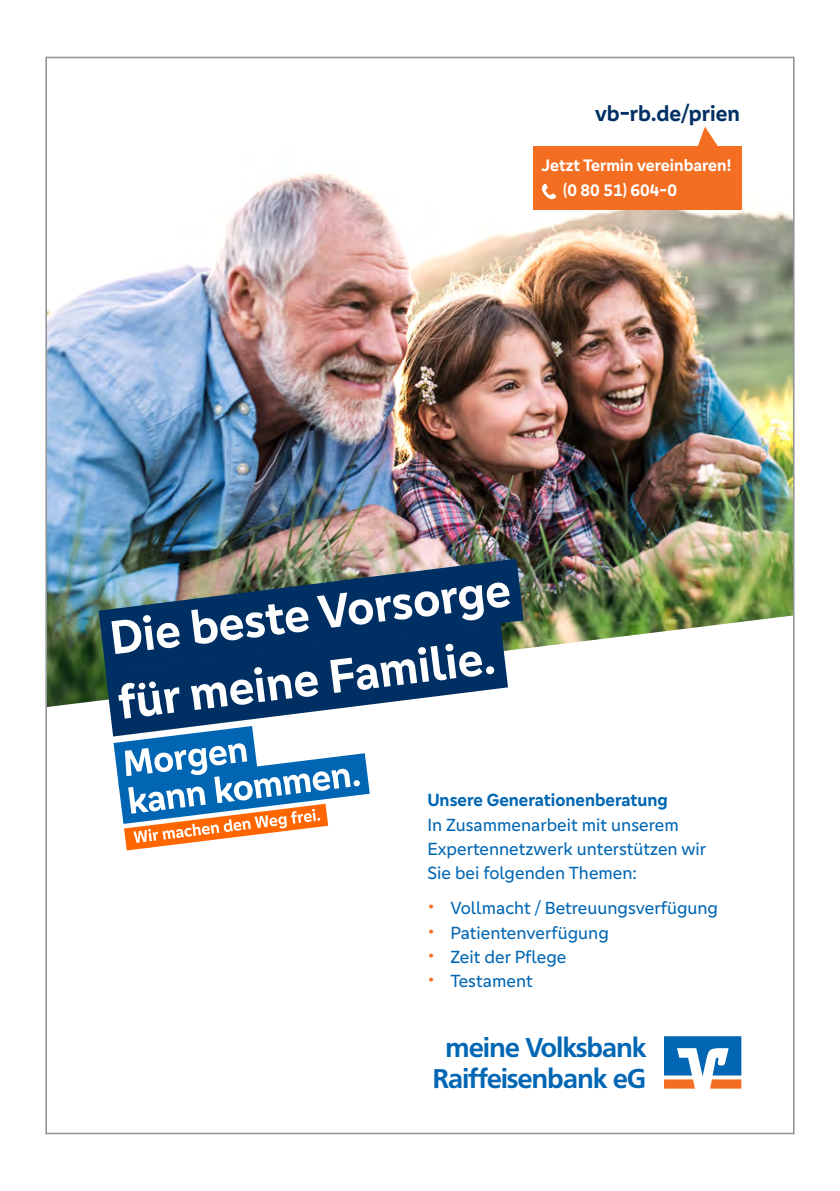
<style>
.page{position:relative;width:840px;height:1191px;background:#fff}
.page>*{position:absolute;margin:0;border:0;box-sizing:border-box;transform-origin:0 0}
.t1{font:700 49.2px/65.2px "Genos GFG";color:#fff}
.t2{font:700 26.8px/31px "Frutiger VR";letter-spacing:-.02em;color:#0166b3;text-align:center}
.t3{font:700 22.6px "Genos GFG";color:#003063}
.t4{font:18.2px/24.2px "Genos GFG";color:#0166b3}
.t5{font:700 17.2px/24.8px "Genos GFG";color:#fff}
.s1{font-weight:700}
.s2{font-size:22.2px;color:#f36e21}
</style>
<div class="page">
<img style="left:48px;top:146px;width:743px;height:561px">
<svg style="left:664px;top:1036px;width:77px;height:52px"></svg>
<svg style="left:105px;top:672px;width:402px;height:63px;fill:#003063"></svg>
<img style="left:99px;top:559px;width:424px;height:113px">
<div style="left:532px;top:146px;width:209px;height:64px;background:#f36e21"></div>
<svg style="left:698px;top:127px;width:20px;height:19px"></svg>
<svg style="left:542px;top:184px;width:14px;height:15px"></svg>
<svg style="left:113px;top:726px;width:256px;height:124px"></svg>
<p class="t3" style="left:594px;top:106px;width:146px">vb-rb.de/prien</p>
<p class="t5" style="left:562px;top:154px;width:170px;text-indent:-21px">Jetzt Termin vereinbaren! (0 80 51) 604-0</p>
<p class="t1" style="left:107px;top:610px;width:404px;rotate:-7deg">Die beste Vorsorge für meine Familie.</p>
<p class="t4" style="left:427px;top:790px;width:280px"><span class="s1">Unsere Generationenberatung<br></span>In Zusammenarbeit mit unserem<br>Expertennetzwerk unterstützen wir<br>Sie bei folgenden Themen:</p>
<p class="t4" style="left:427px;top:897px;width:292px"><span class="s2">•</span> Vollmacht / Betreuungsverfügung</p>
<p class="t4" style="left:427px;top:922px;width:183px"><span class="s2">•</span> Patientenverfügung</p>
<p class="t4" style="left:427px;top:946px;width:140px"><span class="s2">•</span> Zeit der P昀ege</p>
<p class="t4" style="left:427px;top:970px;width:107px"><span class="s2">•</span> Testament</p>
<p class="t2" style="left:432px;top:1032px;width:215px">meine Volksbank<br>Raiffeisenbank eG</p>
</div>
